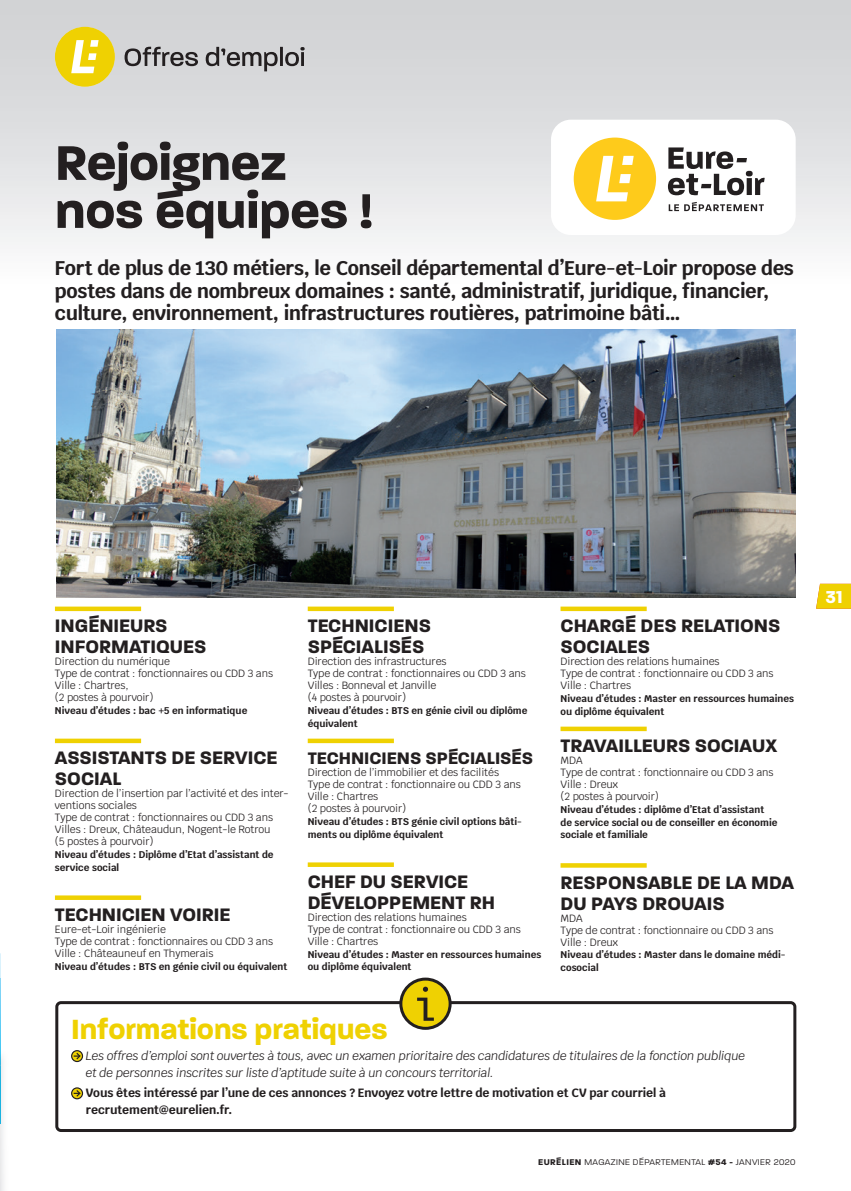
<style>
.page{position:relative;width:851px;height:1191px;background:#fff}
.page>*{position:absolute;margin:0;border:0;box-sizing:border-box;transform-origin:0 0}
.t1{font:700 52.5px/48px "Paralucent";letter-spacing:-.005em;color:#231f20}
.t2{font:700 30px "Paralucent";color:#efd102}
.t3{font:700 19.8px/22.5px "Krub";letter-spacing:-.02em;color:#231f20}
.t4{font:700 19.5px/21px "Paralucent";color:#231f20}
.t5{font:700 18.6px "Paralucent";color:#fff}
.t6{font:700 18px "Paralucent";color:#231f20}
.t7{font:italic 12px/16.5px "Krub";letter-spacing:-.015em;color:#231f20}
.t8{font:700 12px/16.5px "Krub";letter-spacing:-.005em;color:#231f20}
.t9{font:10.5px/12px "Krub";letter-spacing:-.01em;color:#231f20}
.t10{font:700 9.75px/12.8px "Krub";color:#231f20}
.t11{font:300 9px "Paralucent";letter-spacing:.05em;color:#231f20}
.s1{font-weight:700}
</style>
<div class="page">
<img style="left:56px;top:330px;width:739px;height:267px">
<img style="left:0;top:0;width:850px;height:245px">
<img style="left:124px;top:47px;width:180px;height:24px">
<svg style="left:0;top:953px;width:1px;height:25px"></svg>
<img style="left:0;top:978px;width:1px;height:16px">
<svg style="left:0;top:994px;width:1px;height:197px"></svg>
<div style="left:551px;top:120px;width:244px;height:115px;background:#fff;border-radius:20px"></div>
<svg style="left:573px;top:138px;width:83px;height:82px"></svg>
<svg style="left:668px;top:202px;width:95px;height:9px"></svg>
<svg style="left:667px;top:147px;width:97px;height:49px"></svg>
<svg style="left:55px;top:27px;width:60px;height:60px;background:#ebd74f"></svg>
<div style="left:71px;top:1050px;width:12px;height:12px;border:1px solid #231f20;border-radius:50%"></div>
<svg style="left:74px;top:1051px;width:8px;height:9px"></svg>
<div style="left:71px;top:1087px;width:12px;height:12px;border:1px solid #231f20;border-radius:50%"></div>
<svg style="left:74px;top:1088px;width:8px;height:10px"></svg>
<div style="left:55px;top:1001px;width:741px;height:131px;border:3px solid #231f20;border-radius:4px"></div>
<div style="left:401px;top:979px;width:49px;height:49px;background:#efd102;border-radius:50%"></div>
<div style="left:399px;top:977px;width:52px;height:52px;border:3px solid #231f20;border-radius:50%"></div>
<svg style="left:417px;top:986px;width:17px;height:34px"></svg>
<div style="left:55px;top:606px;width:86px;height:5px;background:#efd102"></div>
<div style="left:55px;top:738px;width:86px;height:5px;background:#efd102"></div>
<div style="left:55px;top:895px;width:86px;height:5px;background:#efd102"></div>
<div style="left:308px;top:606px;width:86px;height:5px;background:#efd102"></div>
<div style="left:308px;top:738px;width:86px;height:5px;background:#efd102"></div>
<div style="left:308px;top:862px;width:86px;height:5px;background:#efd102"></div>
<div style="left:560px;top:606px;width:86px;height:5px;background:#efd102"></div>
<div style="left:560px;top:726px;width:86px;height:5px;background:#efd102"></div>
<svg style="left:560px;top:863px;width:86px;height:4px"></svg>
<svg style="left:816px;top:584px;width:34px;height:24px"></svg>
<h1 class="t1" style="left:55px;top:139px;width:319px">Rejoignez nos équipes !</h1>
<p class="t3" style="left:55px;top:257px;width:740px">Fort de plus de 130 métiers, le Conseil départemental d’Eure-et-Loir propose des postes dans de nombreux domaines : santé, administratif, juridique, financier, culture, environnement, infrastructures routières, patrimoine bâti…</p>
<h3 class="t4" style="left:55px;top:615px;width:153px">INGÉNIEURS<br>INFORMATIQUES</h3>
<p class="t9" style="left:55px;top:655px;width:220px">Direction du numérique<br>Type de contrat : fonctionnaires ou CDD 3 ans<br>Ville : Chartres,<br>(2 postes à pourvoir)</p>
<p class="t10" style="left:55px;top:704px;width:194px">Niveau d’études : bac +5 en informatique</p>
<h3 class="t4" style="left:55px;top:747px;width:224px">ASSISTANTS DE SERVICE<br>SOCIAL</h3>
<p class="t9" style="left:55px;top:787px;width:235px">Direction de l’insertion par l’activité et des inter&shy;ventions sociales<br>Type de contrat : fonctionnaires ou CDD 3 ans Villes : Dreux, Châteaudun, Nogent-le Rotrou<br>(5 postes à pourvoir)</p>
<p class="t10" style="left:55px;top:848px;width:220px">Niveau d’études : Diplôme d’Etat d’assistant de service social</p>
<h3 class="t4" style="left:55px;top:904px;width:177px">TECHNICIEN VOIRIE</h3>
<p class="t9" style="left:55px;top:923px;width:220px">Eure-et-Loir ingénierie<br>Type de contrat : fonctionnaires ou CDD 3 ans<br>Ville : Châteauneuf en Thymerais</p>
<p class="t10" style="left:55px;top:960px;width:234px">Niveau d’études : BTS en génie civil ou équivalent</p>
<h3 class="t4" style="left:308px;top:615px;width:125px">TECHNICIENS<br>SPÉCIALISÉS</h3>
<p class="t9" style="left:308px;top:655px;width:220px">Direction des infrastructures<br>Type de contrat : fonctionnaires ou CDD 3 ans<br>Villes : Bonneval et Janville<br>(4 postes à pourvoir)</p>
<p class="t10" style="left:308px;top:704px;width:221px">Niveau d’études : BTS en génie civil ou diplôme équivalent</p>
<h3 class="t6" style="left:308px;top:747px;width:227px">TECHNICIENS SPÉCIALISÉS</h3>
<p class="t9" style="left:308px;top:766px;width:215px">Direction de l’immobilier et des facilités<br>Type de contrat : fonctionnaire ou CDD 3 ans<br>Ville : Chartres<br>(2 postes à pourvoir)</p>
<p class="t10" style="left:308px;top:815px;width:216px">Niveau d’études : BTS génie civil options bâti&shy;ments ou diplôme équivalent</p>
<h3 class="t4" style="left:308px;top:871px;width:189px">CHEF DU SERVICE<br>DÉVELOPPEMENT RH</h3>
<p class="t9" style="left:308px;top:911px;width:215px">Direction des relations humaines<br>Type de contrat : fonctionnaire ou CDD 3 ans<br>Ville : Chartres</p>
<p class="t10" style="left:308px;top:948px;width:235px">Niveau d’études : Master en ressources humaines ou diplôme équivalent</p>
<h3 class="t4" style="left:560px;top:615px;width:221px">CHARGÉ DES RELATIONS<br>SOCIALES</h3>
<p class="t9" style="left:560px;top:655px;width:215px">Direction des relations humaines<br>Type de contrat : fonctionnaire ou CDD 3 ans<br>Ville : Chartres</p>
<p class="t10" style="left:560px;top:692px;width:235px">Niveau d’études : Master en ressources humaines ou diplôme équivalent</p>
<h3 class="t4" style="left:560px;top:735px;width:218px">TRAVAILLEURS SOCIAUX</h3>
<p class="t9" style="left:560px;top:754px;width:215px">MDA<br>Type de contrat : fonctionnaire ou CDD 3 ans<br>Ville : Dreux<br>(2 postes à pourvoir)</p>
<p class="t10" style="left:560px;top:803px;width:218px">Niveau d’études : diplôme d’Etat d’assistant de service social ou de conseiller en économie sociale et familiale</p>
<h3 class="t4" style="left:560px;top:872px;width:235px">RESPONSABLE DE LA MDA<br>DU PAYS DROUAIS</h3>
<p class="t9" style="left:560px;top:912px;width:215px">MDA<br>Type de contrat : fonctionnaire ou CDD 3 ans<br>Ville : Dreux</p>
<p class="t10" style="left:560px;top:948px;width:226px">Niveau d’études : Master dans le domaine médi&shy;cosocial</p>
<h2 class="t2" style="left:71px;top:1011px;width:318px">Informations pratiques</h2>
<p class="t7" style="left:86px;top:1047px;width:661px">Les offres d’emploi sont ouvertes à tous, avec un examen prioritaire des candidatures de titulaires de la fonction publique et de personnes inscrites sur liste d’aptitude suite à un concours territorial.</p>
<p class="t8" style="left:86px;top:1085px;width:581px">Vous êtes intéressé par l’une de ces annonces ? Envoyez votre lettre de motivation et CV par courriel à recrutement@eurelien.fr.</p>
<p class="t11" style="left:538px;top:1156px;width:259px"><span class="s1">EURÉLIEN</span> MAGAZINE DÉPARTEMENTAL <span class="s1">#54 -</span> JANVIER 2020</p>
<h3 class="t5" style="left:825px;top:586px;width:19px">31</h3>
</div>
